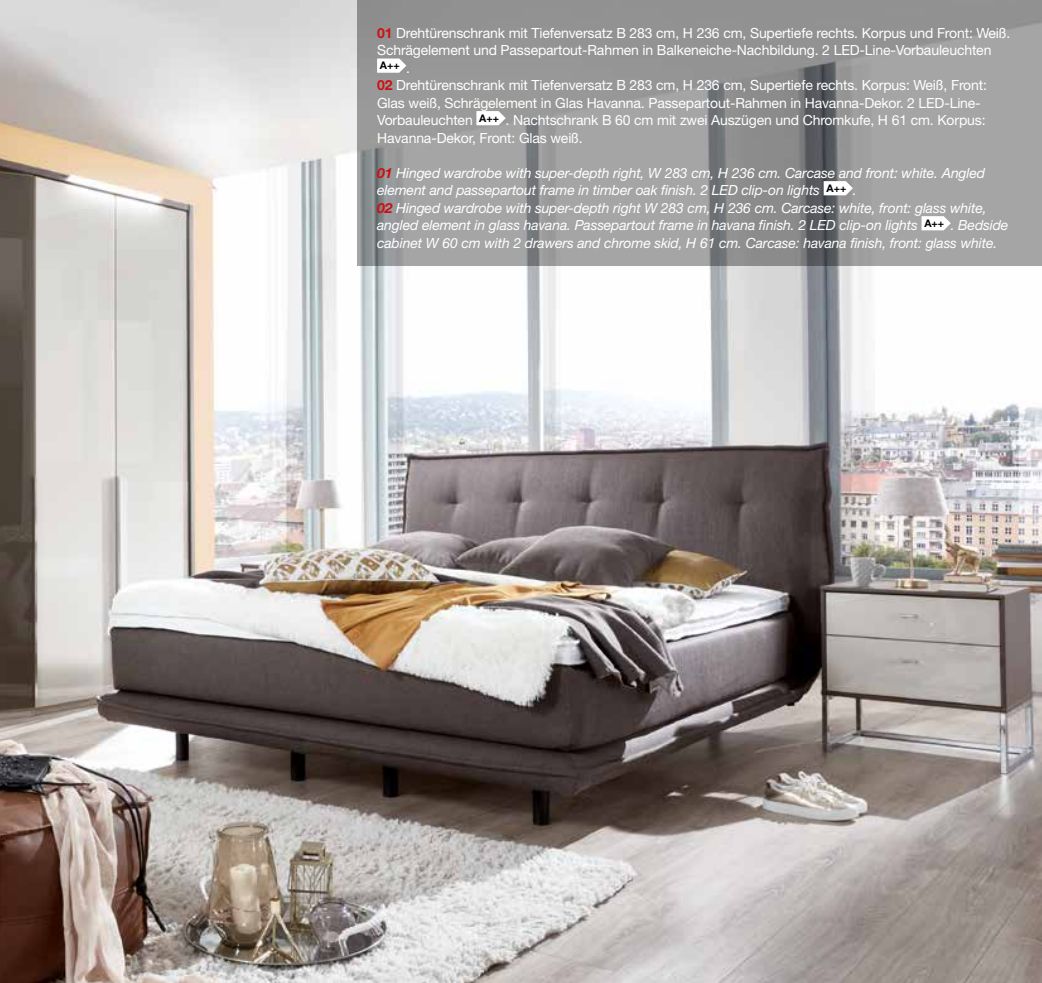
<style>
.page{position:relative;width:1042px;height:983px;background:#fff}
.page>*{position:absolute;margin:0;border:0;box-sizing:border-box;transform-origin:0 0}
.t1{font:14px/17.5px "Helvetica Neue LT";letter-spacing:-.01em;color:#fff}
.t2{font:italic 14px/17.5px "Helvetica Neue LT";letter-spacing:-.01em;color:#fff}
.t3{font:700 10.5px "Helvetica Neue LT";color:#000}
.s1{font-weight:700;color:#cd1013}
.s2{font-weight:400;font-size:14px;color:#fff}
</style>
<div class="page">
<img style="left:0;top:0;width:1042px;height:982px">
<svg style="left:357px;top:0;width:685px;height:265px;background:#979898"></svg>
<svg style="left:377px;top:58px;width:29px;height:15px"></svg>
<svg style="left:476px;top:111px;width:30px;height:14px"></svg>
<svg style="left:823px;top:181px;width:30px;height:14px"></svg>
<svg style="left:921px;top:216px;width:30px;height:14px"></svg>
<p class="t1" style="left:377px;top:24px;width:635px"><span class="s1">01</span> Drehtürenschrank mit Tiefenversatz B 283 cm, H 236 cm, Supertiefe rechts. Korpus und Front: Weiß.<br>Schrägelement und Passepartout-Rahmen in Balkeneiche-Nachbildung. 2 LED-Line-Vorbauleuchten</p>
<p class="t3" style="left:380px;top:59px;width:32px">A++ <span class="s2">.</span></p>
<p class="t1" style="left:377px;top:76px;width:611px"><span class="s1">02</span> Drehtürenschrank mit Tiefenversatz B 283 cm, H 236 cm, Supertiefe rechts. Korpus: Weiß, Front:<br>Glas weiß, Schrägelement in Glas Havanna. Passepartout-Rahmen in Havanna-Dekor. 2 LED-Line-Vorbauleuchten <sup>A++</sup> . Nachtschrank B 60 cm mit zwei Auszügen und Chromkufe, H 61 cm. Korpus:<br>Havanna-Dekor, Front: Glas weiß.</p>
<p class="t2" style="left:377px;top:164px;width:633px"><span class="s1">01</span> Hinged wardrobe with super-depth right, W 283 cm, H 236 cm. Carcase and front: white. Angled element and passepartout frame in timber oak finish. 2 LED clip-on lights <sup>A++</sup> .<br><span class="s1">02</span> Hinged wardrobe with super-depth right W 283 cm, H 236 cm. Carcase: white, front: glass white, angled element in glass havana. Passepartout frame in havana finish. 2 LED clip-on lights <sup>A++</sup> . Bedside cabinet W 60 cm with 2 drawers and chrome skid, H 61 cm. Carcase: havana finish, front: glass white.</p>
</div>
